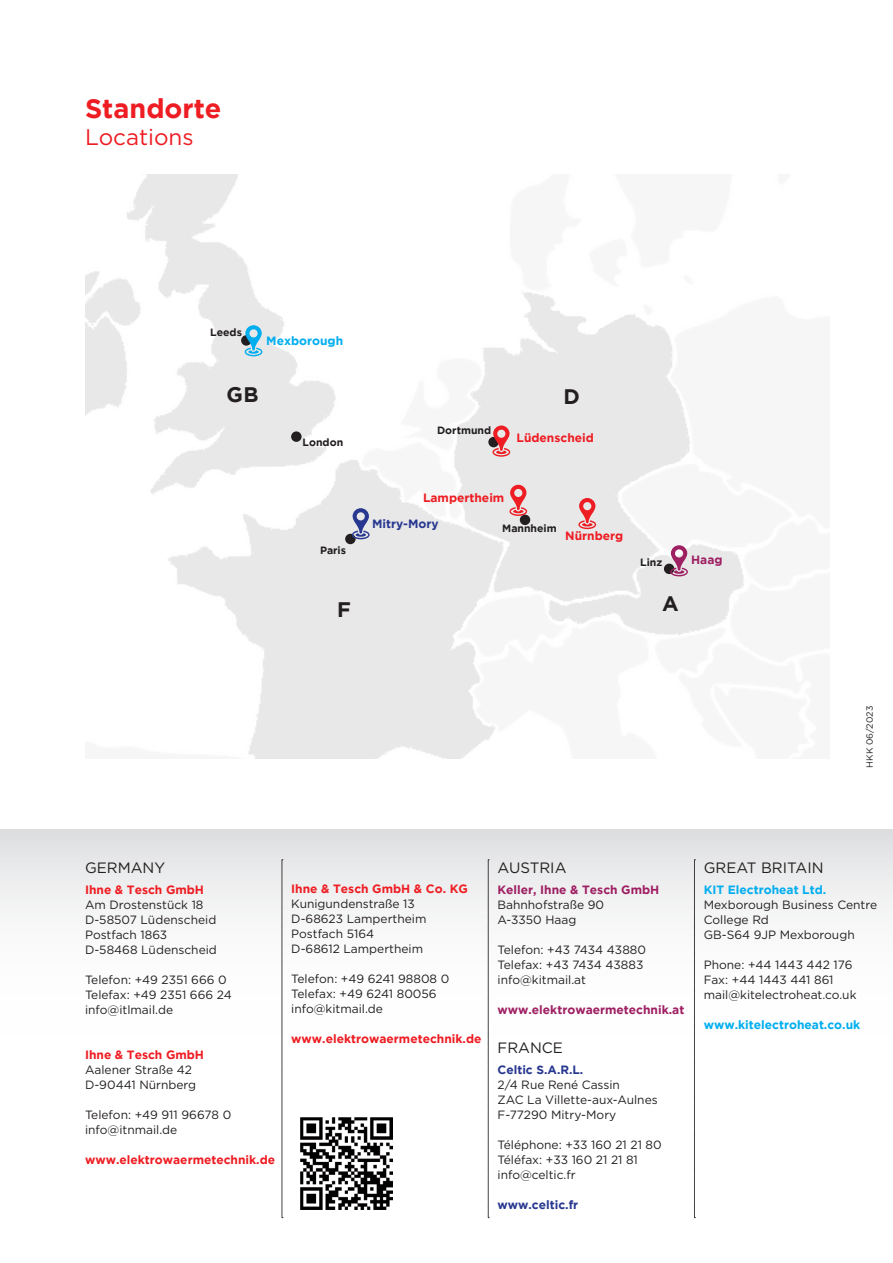
<style>
.page{position:relative;width:893px;height:1263px;background:#fff}
.page>*{position:absolute;margin:0;border:0;box-sizing:border-box;transform-origin:0 0}
.Bildinfo-Überschrift{font:700 27px "Gotham";color:#ee1d23}
.Bildinfo-Überschrift-2{font:22.5px "Gotham";color:#ee1d23}
.t1{font:700 21px "Gotham";color:#231f20}
.t2{font:15px "Gotham";color:#231f20}
.Bildinfo-Text{font:12px "Gotham";color:#231f20}
.Bildinfo-Text-2{font:700 12px "Gotham";color:#ee1d23}
.Bildinfo-Text-3{font:700 12px "Gotham";color:#00aeef}
.Bildinfo-Text-4{font:700 12px "Gotham";color:#9e1f62}
.Bildinfo-Text-5{font:700 12px "Gotham";color:#283890}
.Bildinfo-Text-6{font:700 10.5px "Gotham";color:#231f20}
.Bildinfo-Text-7{font:9px "Gotham";color:#231f20}
</style>
<div class="page">
<img style="left:85px;top:174px;width:659px;height:584px">
<div style="left:291px;top:431px;width:11px;height:11px;background:#231f20;border-radius:50%"></div>
<div style="left:345px;top:534px;width:11px;height:10px;background:#231f20;border-radius:50%"></div>
<div style="left:520px;top:515px;width:10px;height:10px;background:#231f20;border-radius:50%"></div>
<svg style="left:241px;top:335px;width:11px;height:11px"></svg>
<svg style="left:245px;top:325px;width:17px;height:31px"></svg>
<svg style="left:578px;top:498px;width:18px;height:31px"></svg>
<svg style="left:509px;top:485px;width:18px;height:31px"></svg>
<div style="left:664px;top:564px;width:10px;height:10px;background:#231f20;border-radius:50%"></div>
<svg style="left:670px;top:545px;width:18px;height:31px"></svg>
<div style="left:488px;top:437px;width:11px;height:10px;background:#231f20;border-radius:50%"></div>
<svg style="left:492px;top:425px;width:18px;height:32px"></svg>
<svg style="left:352px;top:508px;width:18px;height:31px"></svg>
<svg style="left:0;top:829px;width:893px;height:390px"></svg>
<svg style="left:282px;top:859px;width:1px;height:359px"></svg>
<svg style="left:488px;top:859px;width:1px;height:359px"></svg>
<svg style="left:694px;top:859px;width:1px;height:359px"></svg>
<div style="left:289px;top:1106px;width:114px;height:115px;background:#fff"></div>
<img style="left:301px;top:1118px;width:91px;height:91px">
<p class="Bildinfo-Überschrift" style="left:85px;top:92px;width:138px">Standorte</p>
<p class="Bildinfo-Überschrift-2" style="left:85px;top:122px;width:110px">Locations</p>
<p class="Bildinfo-Text-6" style="left:210px;top:326px;width:33px">Leeds</p>
<p class="Bildinfo-Text-3" style="left:266px;top:333px;width:78px">Mexborough</p>
<p class="t1" style="left:227px;top:383px;width:33px">GB</p>
<p class="Bildinfo-Text-6" style="left:303px;top:437px;width:42px">London</p>
<p class="Bildinfo-Text-6" style="left:320px;top:544px;width:28px">Paris</p>
<p class="t1" style="left:337px;top:597px;width:15px">F</p>
<p class="Bildinfo-Text-6" style="left:437px;top:425px;width:56px">Dortmund</p>
<p class="t1" style="left:563px;top:385px;width:18px">D</p>
<p class="Bildinfo-Text-2" style="left:517px;top:431px;width:79px">Lüdenscheid</p>
<p class="Bildinfo-Text-2" style="left:423px;top:490px;width:83px">Lampertheim</p>
<p class="Bildinfo-Text-6" style="left:502px;top:522px;width:56px">Mannheim</p>
<p class="Bildinfo-Text-5" style="left:372px;top:516px;width:68px">Mitry-Mory</p>
<p class="Bildinfo-Text-2" style="left:565px;top:529px;width:60px">Nürnberg</p>
<p class="Bildinfo-Text-6" style="left:640px;top:556px;width:24px">Linz</p>
<p class="t1" style="left:662px;top:591px;width:18px">A</p>
<p class="Bildinfo-Text-4" style="left:691px;top:553px;width:33px">Haag</p>
<p class="Bildinfo-Text-7" style="left:864px;top:767px;width:63px;rotate:-90deg">HKK 06/2023</p>
<p class="t2" style="left:85px;top:858px;width:82px">GERMANY</p>
<p class="Bildinfo-Text-2" style="left:85px;top:883px;width:121px">Ihne &amp; Tesch GmbH</p>
<p class="Bildinfo-Text" style="left:85px;top:897px;width:120px">Am Drostenstück 18</p>
<p class="Bildinfo-Text" style="left:85px;top:912px;width:133px">D-58507 Lüdenscheid</p>
<p class="Bildinfo-Text" style="left:85px;top:927px;width:84px">Postfach 1863</p>
<p class="Bildinfo-Text" style="left:85px;top:942px;width:133px">D-58468 Lüdenscheid</p>
<p class="Bildinfo-Text" style="left:85px;top:972px;width:143px">Telefon: +49 2351 666 0</p>
<p class="Bildinfo-Text" style="left:85px;top:987px;width:148px">Telefax: +49 2351 666 24</p>
<p class="Bildinfo-Text" style="left:85px;top:1002px;width:90px">info@itlmail.de</p>
<p class="Bildinfo-Text-2" style="left:85px;top:1048px;width:121px">Ihne &amp; Tesch GmbH</p>
<p class="Bildinfo-Text" style="left:85px;top:1062px;width:109px">Aalener Straße 42</p>
<p class="Bildinfo-Text" style="left:85px;top:1077px;width:113px">D-90441 Nürnberg</p>
<p class="Bildinfo-Text" style="left:85px;top:1107px;width:148px">Telefon: +49 911 96678 0</p>
<p class="Bildinfo-Text" style="left:85px;top:1122px;width:94px">info@itnmail.de</p>
<p class="Bildinfo-Text-2" style="left:85px;top:1153px;width:192px">www.elektrowaermetechnik.de</p>
<p class="Bildinfo-Text-2" style="left:291px;top:882px;width:178px">Ihne &amp; Tesch GmbH &amp; Co. KG</p>
<p class="Bildinfo-Text" style="left:291px;top:896px;width:125px">Kunigundenstraße 13</p>
<p class="Bildinfo-Text" style="left:291px;top:911px;width:137px">D-68623 Lampertheim</p>
<p class="Bildinfo-Text" style="left:291px;top:926px;width:84px">Postfach 5164</p>
<p class="Bildinfo-Text" style="left:291px;top:941px;width:133px">D-68612 Lampertheim</p>
<p class="Bildinfo-Text" style="left:291px;top:971px;width:160px">Telefon: +49 6241 98808 0</p>
<p class="Bildinfo-Text" style="left:291px;top:986px;width:147px">Telefax: +49 6241 80056</p>
<p class="Bildinfo-Text" style="left:291px;top:1001px;width:93px">info@kitmail.de</p>
<p class="Bildinfo-Text-2" style="left:291px;top:1032px;width:192px">www.elektrowaermetechnik.de</p>
<p class="t2" style="left:497px;top:858px;width:71px">AUSTRIA</p>
<p class="Bildinfo-Text-4" style="left:497px;top:883px;width:163px">Keller, Ihne &amp; Tesch GmbH</p>
<p class="Bildinfo-Text" style="left:497px;top:897px;width:108px">Bahnhofstraße 90</p>
<p class="Bildinfo-Text" style="left:497px;top:912px;width:80px">A-3350 Haag</p>
<p class="Bildinfo-Text" style="left:497px;top:942px;width:150px">Telefon: +43 7434 43880</p>
<p class="Bildinfo-Text" style="left:497px;top:957px;width:147px">Telefax: +43 7434 43883</p>
<p class="Bildinfo-Text" style="left:497px;top:972px;width:90px">info@kitmail.at</p>
<p class="Bildinfo-Text-4" style="left:497px;top:1003px;width:188px">www.elektrowaermetechnik.at</p>
<p class="t2" style="left:497px;top:1038px;width:67px">FRANCE</p>
<p class="Bildinfo-Text-5" style="left:497px;top:1063px;width:87px">Celtic S.A.R.L.</p>
<p class="Bildinfo-Text" style="left:497px;top:1077px;width:124px">2/4 Rue René Cassin</p>
<p class="Bildinfo-Text" style="left:497px;top:1092px;width:162px">ZAC La Villette-aux-Aulnes</p>
<p class="Bildinfo-Text" style="left:497px;top:1107px;width:120px">F-77290 Mitry-Mory</p>
<p class="Bildinfo-Text" style="left:497px;top:1137px;width:166px">Téléphone: +33 160 21 21 80</p>
<p class="Bildinfo-Text" style="left:497px;top:1152px;width:142px">Téléfax: +33 160 21 21 81</p>
<p class="Bildinfo-Text" style="left:497px;top:1167px;width:80px">info@celtic.fr</p>
<p class="Bildinfo-Text-5" style="left:497px;top:1198px;width:82px">www.celtic.fr</p>
<p class="t2" style="left:704px;top:858px;width:121px">GREAT BRITAIN</p>
<p class="Bildinfo-Text-3" style="left:704px;top:883px;width:124px">KIT Electroheat Ltd.</p>
<p class="Bildinfo-Text" style="left:704px;top:897px;width:175px">Mexborough Business Centre</p>
<p class="Bildinfo-Text" style="left:704px;top:912px;width:67px">College Rd</p>
<p class="Bildinfo-Text" style="left:704px;top:927px;width:152px">GB-S64 9JP Mexborough</p>
<p class="Bildinfo-Text" style="left:704px;top:957px;width:150px">Phone: +44 1443 442 176</p>
<p class="Bildinfo-Text" style="left:704px;top:972px;width:131px">Fax: +44 1443 441 861</p>
<p class="Bildinfo-Text" style="left:704px;top:987px;width:154px">mail@kitelectroheat.co.uk</p>
<p class="Bildinfo-Text-3" style="left:704px;top:1018px;width:158px">www.kitelectroheat.co.uk</p>
</div>
